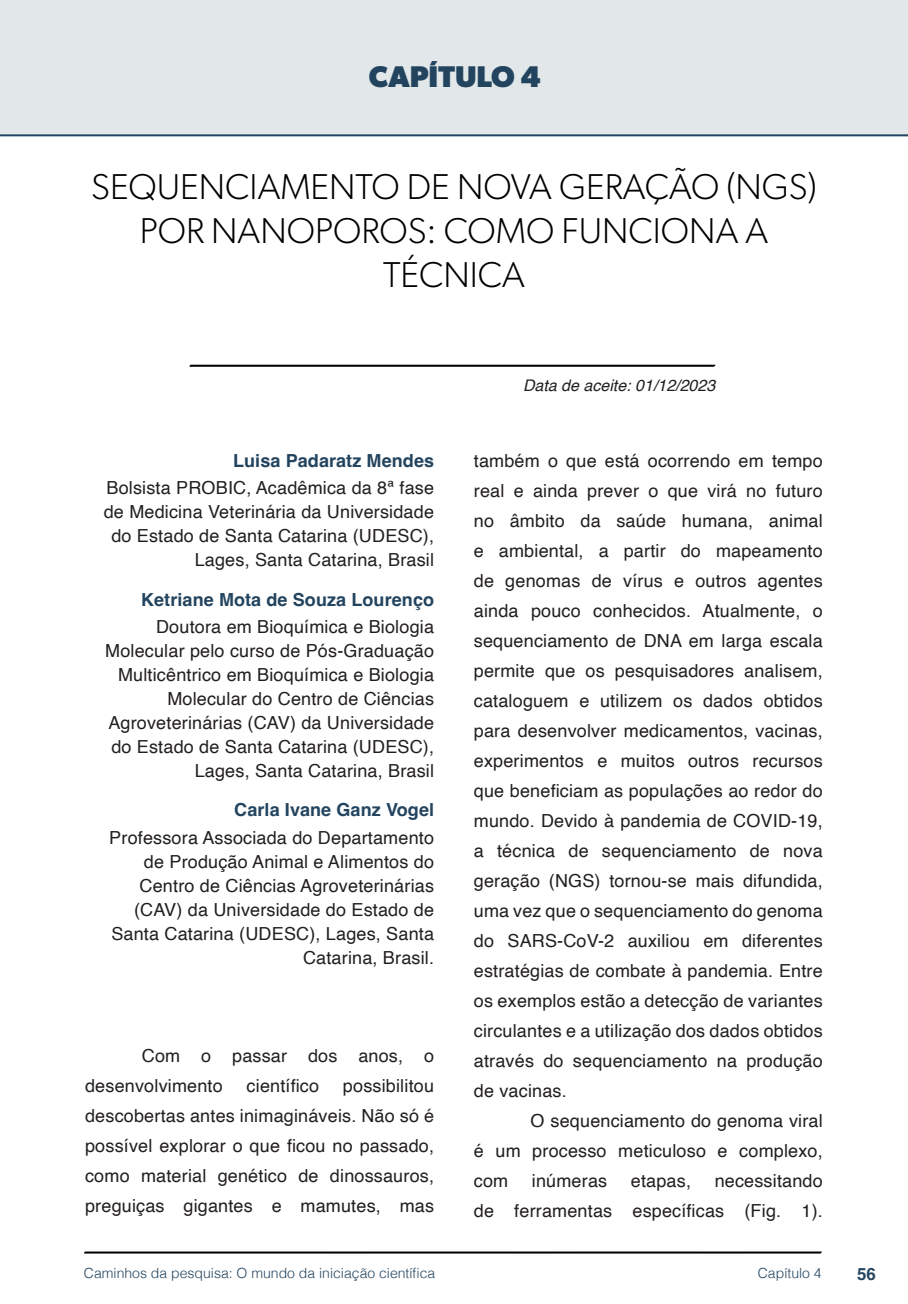
<style>
.page{position:relative;width:908px;height:1304px;background:#fff}
.page>*{position:absolute;margin:0;border:0;box-sizing:border-box;transform-origin:0 0}
.nome_artigos{font:300 36px/44px "Gibson";color:#000;text-align:center}
.capítulos{font:700 30px "Gibson";color:#23445f}
.txt{font:18px/30px "Helvetica";letter-spacing:.01em;color:#231f20;text-align:justify}
.info_autores{font:18px/24px "Helvetica";letter-spacing:.01em;color:#231f20;text-align:right}
.nome_autores{font:700 18px "Helvetica";letter-spacing:.005em;color:#23445f}
.t1{font:700 16.8px "Helvetica";color:#23445f}
.t2{font:italic 16px "Helvetica";color:#231f20}
.t3{font:300 14px "Helvetica";color:#23445f}
</style>
<div class="page">
<svg style="left:84px;top:1251px;width:737px;height:3px;background:#515151"></svg>
<div style="left:0;top:0;width:907px;height:136px;background:#e2e7e9"></div>
<svg style="left:189px;top:364px;width:526px;height:3px;background:#4f4f4f"></svg>
<div style="left:44px;top:72px;width:68px;height:61px;background:#e2e7e9"></div>
<p class="capítulos" style="left:369px;top:58px;width:173px">CAPÍTULO 4</p>
<p class="nome_artigos" style="left:91px;top:164px;width:726px">SEQUENCIAMENTO DE NOVA GERAÇÃO (NGS)<br>POR NANOPOROS: COMO FUNCIONA A<br>TÉCNICA</p>
<p class="nome_autores" style="left:233px;top:450px;width:202px">Luisa Padaratz Mendes</p>
<p class="info_autores" style="left:104px;top:477px;width:332px">Bolsista PROBIC, Acadêmica da 8ª fase de Medicina Veterinária da Universidade do Estado de Santa Catarina (UDESC), Lages, Santa Catarina, Brasil</p>
<p class="nome_autores" style="left:141px;top:588px;width:294px">Ketriane Mota de Souza Lourenço</p>
<p class="info_autores" style="left:105px;top:615px;width:330px">Doutora em Bioquímica e Biologia Molecular pelo curso de Pós-Graduação Multicêntrico em Bioquímica e Biologia Molecular do Centro de Ciências Agroveterinárias (CAV) da Universidade do Estado de Santa Catarina (UDESC), Lages, Santa Catarina, Brasil</p>
<p class="nome_autores" style="left:234px;top:799px;width:201px">Carla Ivane Ganz Vogel</p>
<p class="info_autores" style="left:109px;top:826px;width:326px">Professora Associada do Departamento de Produção Animal e Alimentos do Centro de Ciências Agroveterinárias (CAV) da Universidade do Estado de Santa Catarina (UDESC), Lages, Santa Catarina, Brasil.</p>
<p class="txt" style="left:85px;top:1041px;width:350px;text-indent:57px">Com o passar dos anos, o desenvolvimento</p>
<p class="txt" style="left:246px;top:1071px;width:74px">científico</p>
<p class="txt" style="left:85px;top:1071px;width:350px;text-indent:258px">possibilitou descobertas antes inimagináveis. Não só é possível explorar o que ficou no passado, como material genético de dinossauros, preguiças gigantes e mamutes, mas</p>
<p class="t2" style="left:523px;top:373px;width:194px">Data de aceite: 01/12/2023</p>
<p class="txt" style="left:473px;top:446px;width:350px">também o que está ocorrendo em tempo real e ainda prever o que virá no futuro no âmbito da saúde humana, animal e ambiental, a partir do mapeamento de genomas de vírus e outros agentes ainda pouco conhecidos. Atualmente, o sequenciamento de DNA em larga escala permite que os pesquisadores analisem, cataloguem e utilizem os dados obtidos para desenvolver medicamentos, vacinas, experimentos e muitos outros recursos que beneficiam as populações ao redor do mundo. Devido à pandemia de COVID-19, a técnica de sequenciamento de nova geração (NGS) tornou-se mais difundida, uma vez que o sequenciamento do genoma do SARS-CoV-2 auxiliou em diferentes estratégias de combate à pandemia. Entre os exemplos estão a detecção de variantes circulantes e a utilização dos dados obtidos através do sequenciamento na produção de vacinas.</p>
<p class="txt" style="left:473px;top:1106px;width:350px;text-indent:57px">O sequenciamento do genoma viral é um processo meticuloso e complexo, com</p>
<p class="txt" style="left:531px;top:1166px;width:77px">inúmeras</p>
<p class="txt" style="left:630px;top:1166px;width:62px">etapas,</p>
<p class="txt" style="left:473px;top:1166px;width:350px;text-align:right">necessitando<br>de ferramentas específicas (Fig. 1).</p>
<p class="t3" style="left:84px;top:1261px;width:352px">Caminhos da pesquisa: O mundo da iniciação científica</p>
<p class="t3" style="left:757px;top:1261px;width:65px">Capítulo 4</p>
<p class="t1" style="left:856px;top:1264px;width:20px">56</p>
</div>
